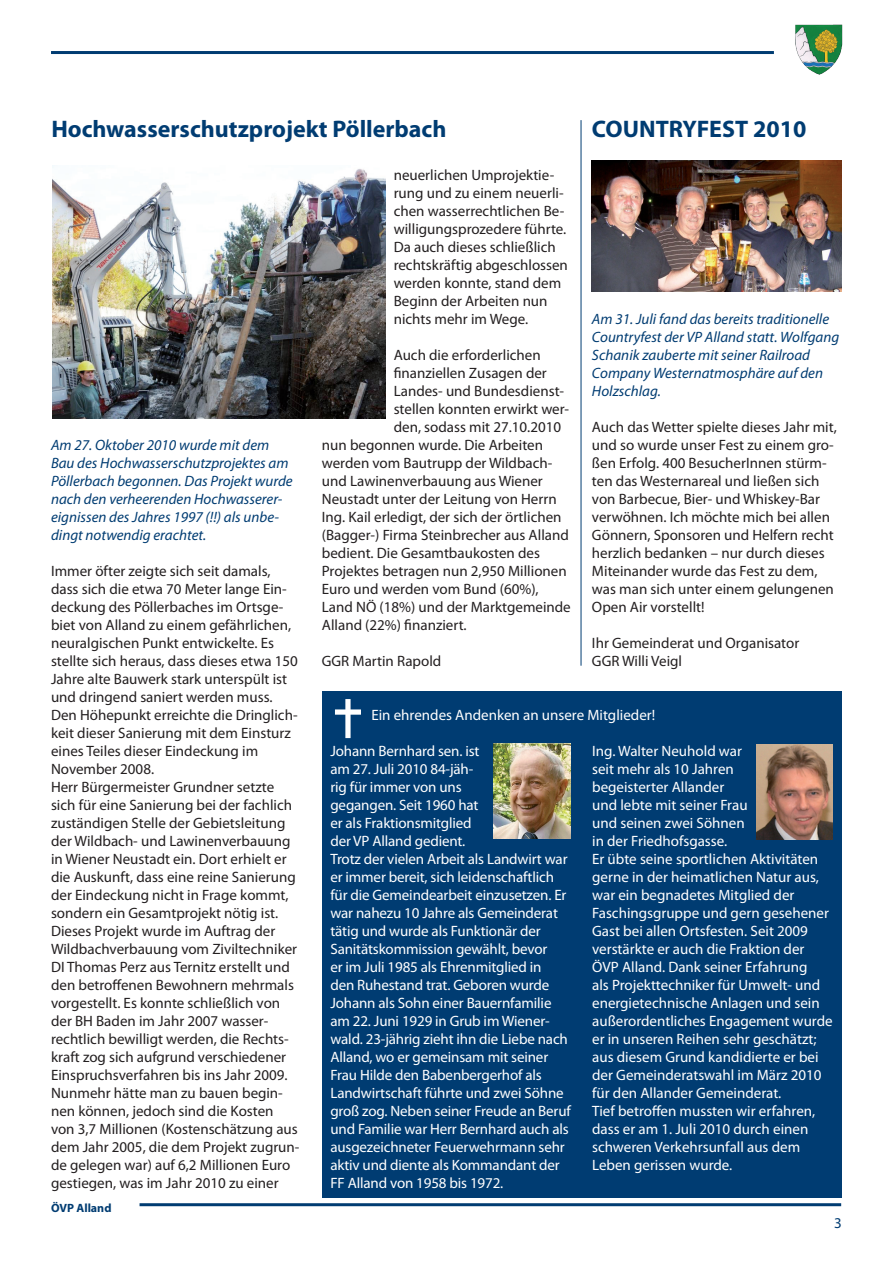
<style>
.page{position:relative;width:893px;height:1263px;background:#fff}
.page>*{position:absolute;margin:0;border:0;box-sizing:border-box;transform-origin:0 0}
.t1{font:700 24px "Myriad Pro";color:#003c72}
.t2{font:15px/18px "Myriad Pro";color:#231f20}
.t3{font:15px/18px "Myriad Pro";letter-spacing:-.01em;color:#fff}
.t4{font:italic 15px/18px "Myriad Pro";color:#003c72}
.t5{font:15px "Myriad Pro";color:#003c72}
.t6{font:700 12px "Myriad Pro";color:#003c72}
</style>
<div class="page">
<hr style="left:51px;top:51px;width:723px;height:3px;background:#003c72">
<hr style="left:140px;top:1203px;width:701px;height:3px;background:#003c72">
<img style="left:795px;top:24px;width:48px;height:51px">
<hr style="left:581px;top:120px;width:1px;height:546px;background:#003c72">
<img style="left:53px;top:166px;width:332px;height:252px">
<img style="left:592px;top:161px;width:249px;height:131px">
<div style="left:322px;top:691px;width:519px;height:506px;background:#003c72"></div>
<img style="left:493px;top:743px;width:77px;height:95px">
<img style="left:756px;top:744px;width:77px;height:96px">
<h1 class="t1" style="left:51px;top:113px;width:397px">Hochwasserschutzprojekt Pöllerbach</h1>
<h1 class="t1" style="left:592px;top:113px;width:216px">COUNTRYFEST 2010</h1>
<p class="t4" style="left:51px;top:436px;width:243px">Am 27. Oktober 2010 wurde mit dem Bau des Hochwasserschutzprojektes am Pöllerbach begonnen. Das Projekt wurde nach den verheerenden Hochwasserer&shy;eignissen des Jahres 1997 (!!) als unbe&shy;dingt notwendig erachtet.</p>
<p class="t2" style="left:51px;top:562px;width:250px">Immer öfter zeigte sich seit damals, dass sich die etwa 70 Meter lange Ein&shy;deckung des Pöllerbaches im Ortsge&shy;biet von Alland zu einem gefährlichen, neuralgischen Punkt entwickelte. Es stellte sich heraus, dass dieses etwa 150<br>Jahre alte Bauwerk stark unterspült ist und dringend saniert werden muss.<br>Den Höhepunkt erreichte die Dringlich&shy;keit dieser Sanierung mit dem Einsturz eines Teiles dieser Eindeckung im November 2008.<br>Herr Bürgermeister Grundner setzte sich für eine Sanierung bei der fachlich zuständigen Stelle der Gebietsleitung der Wildbach- und Lawinenverbauung in Wiener Neustadt ein. Dort erhielt er die Auskunft, dass eine reine Sanierung der Eindeckung nicht in Frage kommt, sondern ein Gesamtprojekt nötig ist.<br>Dieses Projekt wurde im Auftrag der Wildbachverbauung vom Ziviltechniker DI Thomas Perz aus Ternitz erstellt und den betroffenen Bewohnern mehrmals vorgestellt. Es konnte schließlich von der BH Baden im Jahr 2007 wasser&shy;rechtlich bewilligt werden, die Rechts&shy;kraft zog sich aufgrund verschiedener Einspruchsverfahren bis ins Jahr 2009.<br>Nunmehr hätte man zu bauen begin&shy;nen können, jedoch sind die Kosten von 3,7 Millionen (Kostenschätzung aus dem Jahr 2005, die dem Projekt zugrun&shy;de gelegen war) auf 6,2 Millionen Euro gestiegen, was im Jahr 2010 zu einer</p>
<p class="t6" style="left:51px;top:1200px;width:62px">ÖVP Alland</p>
<p class="t2" style="left:394px;top:166px;width:176px">neuerlichen Umprojektie&shy;rung und zu einem neuerli&shy;chen wasserrechtlichen Be&shy;willigungsprozedere führte.<br>Da auch dieses schließlich rechtskräftig abgeschlossen werden konnte, stand dem<br>Beginn der Arbeiten nun nichts mehr im Wege.</p>
<p class="t2" style="left:394px;top:346px;width:149px">Auch die erforderlichen</p>
<p class="t2" style="left:394px;top:364px;width:155px">finanziellen Zusagen der</p>
<p class="t2" style="left:394px;top:382px;width:172px">Landes- und Bundesdienst-</p>
<p class="t2" style="left:394px;top:400px;width:177px">stellen konnten erwirkt wer-</p>
<p class="t2" style="left:394px;top:418px;width:169px">den, sodass mit 27.10.2010</p>
<p class="t2" style="left:322px;top:436px;width:223px">nun begonnen wurde. Die Arbeiten</p>
<p class="t2" style="left:322px;top:454px;width:232px">werden vom Bautrupp der Wildbach-</p>
<p class="t2" style="left:322px;top:472px;width:222px">und Lawinenverbauung aus Wiener</p>
<p class="t2" style="left:322px;top:490px;width:236px">Neustadt unter der Leitung von Herrn</p>
<p class="t2" style="left:322px;top:508px;width:241px">Ing. Kail erledigt, der sich der örtlichen</p>
<p class="t2" style="left:322px;top:526px;width:248px">(Bagger-) Firma Steinbrecher aus Alland</p>
<p class="t2" style="left:322px;top:544px;width:220px">bedient. Die Gesamtbaukosten des</p>
<p class="t2" style="left:322px;top:562px;width:246px">Projektes betragen nun 2,950 Millionen</p>
<p class="t2" style="left:322px;top:580px;width:218px">Euro und werden vom Bund (60%),</p>
<p class="t2" style="left:322px;top:598px;width:250px">Land NÖ (18%) und der Marktgemeinde</p>
<p class="t2" style="left:322px;top:616px;width:146px">Alland (22%) finanziert.</p>
<p class="t2" style="left:322px;top:652px;width:121px">GGR Martin Rapold</p>
<p class="t4" style="left:592px;top:310px;width:249px">Am 31. Juli fand das bereits traditionelle Countryfest der VP Alland statt. Wolfgang Schanik zauberte mit seiner Railroad Company Westernatmosphäre auf den Holzschlag.</p>
<p class="t2" style="left:592px;top:418px;width:246px">Auch das Wetter spielte dieses Jahr mit, und so wurde unser Fest zu einem gro&shy;ßen Erfolg. 400 BesucherInnen stürm&shy;ten das Westernareal und ließen sich von Barbecue, Bier- und Whiskey-Bar verwöhnen. Ich möchte mich bei allen Gönnern, Sponsoren und Helfern recht herzlich bedanken – nur durch dieses Miteinander wurde das Fest zu dem, was man sich unter einem gelungenen Open Air vorstellt!</p>
<p class="t2" style="left:592px;top:634px;width:209px">Ihr Gemeinderat und Organisator<br>GGR Willi Veigl</p>
<p class="t3" style="left:371px;top:706px;width:285px">Ein ehrendes Andenken an unsere Mitglieder!</p>
<p class="t3" style="left:330px;top:742px;width:242px">Johann Bernhard sen. ist<br>am 27. Juli 2010 84-jäh-<br>rig für immer von uns<br>gegangen. Seit 1960 hat<br>er als Fraktionsmitglied<br>der VP Alland gedient.<br>Trotz der vielen Arbeit als Landwirt war er immer bereit, sich leidenschaftlich für die Gemeindearbeit einzusetzen. Er war nahezu 10 Jahre als Gemeinderat tätig und wurde als Funktionär der Sanitätskommission gewählt, bevor<br>er im Juli 1985 als Ehrenmitglied in<br>den Ruhestand trat. Geboren wurde Johann als Sohn einer Bauernfamilie am 22. Juni 1929 in Grub im Wiener&shy;wald. 23-jährig zieht ihn die Liebe nach Alland, wo er gemeinsam mit seiner Frau Hilde den Babenbergerhof als Landwirtschaft führte und zwei Söhne groß zog. Neben seiner Freude an Beruf und Familie war Herr Bernhard auch als ausgezeichneter Feuerwehrmann sehr aktiv und diente als Kommandant der FF Alland von 1958 bis 1972.</p>
<p class="t3" style="left:592px;top:742px;width:242px">Ing. Walter Neuhold war<br>seit mehr als 10 Jahren<br>begeisterter Allander<br>und lebte mit seiner Frau<br>und seinen zwei Söhnen<br>in der Friedhofsgasse.<br>Er übte seine sportlichen Aktivitäten gerne in der heimatlichen Natur aus, war ein begnadetes Mitglied der<br>Faschingsgruppe und gern gesehener<br>Gast bei allen Ortsfesten. Seit 2009 verstärkte er auch die Fraktion der<br>ÖVP Alland. Dank seiner Erfahrung<br>als Projekttechniker für Umwelt- und energietechnische Anlagen und sein außerordentliches Engagement wurde er in unseren Reihen sehr geschätzt; aus diesem Grund kandidierte er bei der Gemeinderatswahl im März 2010 für den Allander Gemeinderat.<br>Tief betroffen mussten wir erfahren, dass er am 1. Juli 2010 durch einen schweren Verkehrsunfall aus dem<br>Leben gerissen wurde.</p>
<p class="t5" style="left:834px;top:1214px;width:9px">3</p>
</div>
